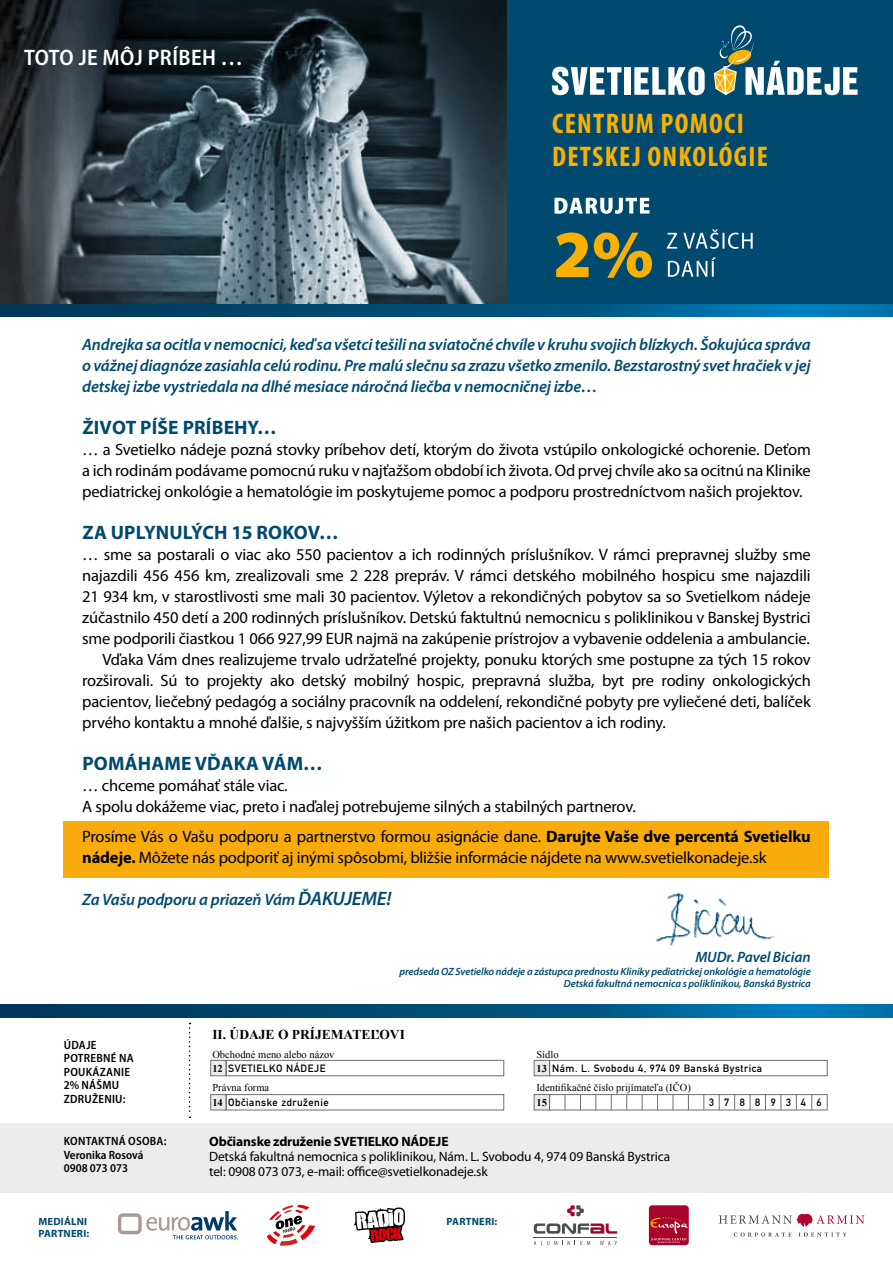
<style>
.page{position:relative;width:893px;height:1263px;background:#fff}
.page>*{position:absolute;margin:0;border:0;box-sizing:border-box;transform-origin:0 0}
.t1{font:700 condensed 28.5px/33px "Myriad Pro";letter-spacing:.045em;color:#f9b000}
.t2{font:600 semi-condensed 22.5px "Myriad Pro";letter-spacing:.02em;color:#fff}
.t3{font:700 19.5px "Myriad Pro";letter-spacing:.01em;color:#004a6f}
.t4{font:16.5px/21px "Myriad Pro";letter-spacing:-.01em;color:#000}
.t5{font:italic 600 16.5px/21px "Myriad Pro";letter-spacing:-.01em;color:#004a6f;text-align:justify}
.t6{font:italic 600 15px "Myriad Pro";letter-spacing:-.01em;color:#004a6f}
.t7{font:13.5px/15px "Myriad Pro";letter-spacing:-.01em;color:#000}
.t8{font:700 13.5px "Myriad Pro";letter-spacing:-.01em;color:#000}
.t9{font:700 13.5px "Times New Roman";color:#000}
.t10{font:600 semi-condensed 12px/13.5px "Myriad Pro";letter-spacing:.02em;color:#000}
.t11{font:600 semi-condensed 12px/13.5px "Myriad Pro";color:#000}
.t12{font:italic 600 10.5px/12px "Myriad Pro";letter-spacing:-.01em;color:#004a6f;text-align:right}
.t13{font:10.5px "DIN Mittelschrift Std";letter-spacing:.05em;color:#000}
.t14{font:10.5px "Times New Roman";color:#000}
.t15{font:700 10.5px/12px "Myriad Pro";letter-spacing:.02em;color:#004a6f}
.t16{font:700 10.5px "Times New Roman";color:#000}
.s1{font-weight:700}
.s2{font-size:19.5px}
.s3{font-family:"Times New Roman";font-weight:700}
</style>
<div class="page">
<img style="left:656px;top:893px;width:119px;height:53px">
<div style="left:210px;top:1060px;width:16px;height:16px;background:#ececed;border:1px solid #6f6f6e"></div>
<div style="left:534px;top:1060px;width:16px;height:16px;background:#ececed;border:1px solid #6f6f6e"></div>
<div style="left:210px;top:1094px;width:16px;height:16px;background:#ececed;border:1px solid #6f6f6e"></div>
<div style="left:534px;top:1094px;width:16px;height:16px;background:#ececed;border:1px solid #6f6f6e"></div>
<div style="left:226px;top:1060px;width:278px;height:16px;border:1px solid #6f6f6e"></div>
<div style="left:549px;top:1060px;width:279px;height:16px;border:1px solid #6f6f6e"></div>
<div style="left:226px;top:1094px;width:278px;height:16px;border:1px solid #6f6f6e"></div>
<div style="left:549px;top:1094px;width:279px;height:16px;border:1px solid #6f6f6e"></div>
<div style="left:64px;top:821px;width:765px;height:57px;background:#f8ab0b"></div>
<div style="left:0;top:0;width:893px;height:304px;background:#004a6f"></div>
<svg style="left:0;top:0;width:506px;height:304px"></svg>
<svg style="left:0;top:304px;width:893px;height:13px"></svg>
<svg style="left:0;top:1004px;width:893px;height:13px"></svg>
<div style="left:0;top:1123px;width:893px;height:70px;background:#ececed"></div>
<svg style="left:554px;top:198px;width:96px;height:16px"></svg>
<svg style="left:668px;top:257px;width:48px;height:20px"></svg>
<svg style="left:667px;top:229px;width:86px;height:20px"></svg>
<svg style="left:556px;top:232px;width:96px;height:46px"></svg>
<svg style="left:552px;top:67px;width:69px;height:28px"></svg>
<div style="left:624px;top:67px;width:7px;height:28px;background:#fff"></div>
<svg style="left:634px;top:67px;width:71px;height:28px"></svg>
<svg style="left:714px;top:25px;width:144px;height:70px"></svg>
<svg style="left:565px;top:1094px;width:1px;height:16px"></svg>
<svg style="left:580px;top:1094px;width:1px;height:16px"></svg>
<svg style="left:595px;top:1094px;width:1px;height:16px"></svg>
<svg style="left:611px;top:1094px;width:1px;height:16px"></svg>
<svg style="left:626px;top:1094px;width:1px;height:16px"></svg>
<svg style="left:642px;top:1094px;width:1px;height:16px"></svg>
<svg style="left:657px;top:1094px;width:1px;height:16px"></svg>
<svg style="left:673px;top:1094px;width:1px;height:16px"></svg>
<svg style="left:688px;top:1094px;width:1px;height:16px"></svg>
<svg style="left:703px;top:1094px;width:1px;height:16px"></svg>
<svg style="left:719px;top:1094px;width:1px;height:16px"></svg>
<svg style="left:734px;top:1094px;width:1px;height:16px"></svg>
<svg style="left:750px;top:1094px;width:1px;height:16px"></svg>
<svg style="left:765px;top:1094px;width:1px;height:16px"></svg>
<svg style="left:781px;top:1094px;width:1px;height:16px"></svg>
<svg style="left:796px;top:1094px;width:1px;height:16px"></svg>
<svg style="left:811px;top:1094px;width:1px;height:16px"></svg>
<svg style="left:189px;top:1023px;width:2px;height:95px"></svg>
<svg style="left:719px;top:1213px;width:145px;height:24px"></svg>
<div style="left:649px;top:1205px;width:40px;height:40px;background:#a8052c;border-radius:3px"></div>
<svg style="left:650px;top:1217px;width:37px;height:26px"></svg>
<hr style="left:534px;top:1237px;width:83px;height:1px;background:#465055">
<svg style="left:534px;top:1223px;width:83px;height:11px"></svg>
<svg style="left:567px;top:1205px;width:17px;height:11px"></svg>
<svg style="left:534px;top:1241px;width:56px;height:4px"></svg>
<svg style="left:600px;top:1241px;width:17px;height:4px"></svg>
<svg style="left:267px;top:1205px;width:48px;height:41px"></svg>
<svg style="left:354px;top:1207px;width:51px;height:36px"></svg>
<svg style="left:118px;top:1211px;width:120px;height:28px"></svg>
<h2 class="t2" style="left:24px;top:45px;width:220px">TOTO JE MÔJ PRÍBEH …</h2>
<h1 class="t1" style="left:552px;top:106px;width:217px">CENTRUM POMOCI<br>DETSKEJ ONKOLÓGIE</h1>
<p class="t5" style="left:82px;top:334px;width:730px">Andrejka sa ocitla v nemocnici, keď sa všetci tešili na sviatočné chvíle v kruhu svojich blízkych. Šokujúca správa o vážnej diagnóze zasiahla celú rodinu. Pre malú slečnu sa zrazu všetko zmenilo. Bezstarostný svet hračiek v jej detskej izbe vystriedala na dlhé mesiace náročná liečba v nemocničnej izbe…</p>
<p class="t3" style="left:82px;top:415px;width:196px">ŽIVOT PÍŠE PRÍBEHY…</p>
<p class="t4" style="left:82px;top:439px;width:730px;text-align:justify">… a Svetielko nádeje pozná stovky príbehov detí, ktorým do života vstúpilo onkologické ochorenie. Deťom a ich rodinám podávame pomocnú ruku v najťažšom období ich života. Od prvej chvíle ako sa ocitnú na Klinike pediatrickej onkológie a hematológie im poskytujeme pomoc a podporu prostredníctvom našich projektov.</p>
<p class="t3" style="left:82px;top:520px;width:258px">ZA UPLYNULÝCH 15 ROKOV…</p>
<p class="t4" style="left:82px;top:544px;width:730px">… sme sa postarali o viac ako 550 pacientov a ich rodinných príslušníkov. V rámci prepravnej služby sme</p>
<p class="t4" style="left:82px;top:565px;width:730px">najazdili 456 456 km, zrealizovali sme 2 228 prepráv. V rámci detského mobilného hospicu sme najazdili</p>
<p class="t4" style="left:82px;top:586px;width:730px">21 934 km, v starostlivosti sme mali 30 pacientov. Výletov a rekondičných pobytov sa so Svetielkom nádeje</p>
<p class="t4" style="left:82px;top:607px;width:730px">zúčastnilo 450 detí a 200 rodinných príslušníkov. Detskú faktultnú nemocnicu s poliklinikou v Banskej Bystrici</p>
<p class="t4" style="left:82px;top:628px;width:729px">sme podporili čiastkou 1 066 927,99 EUR najmä na zakúpenie prístrojov a vybavenie oddelenia a ambulancie.</p>
<p class="t4" style="left:102px;top:649px;width:710px">Vďaka Vám dnes realizujeme trvalo udržateľné projekty, ponuku ktorých sme postupne za tých 15 rokov</p>
<p class="t4" style="left:82px;top:670px;width:730px">rozširovali. Sú to projekty ako detský mobilný hospic, prepravná služba, byt pre rodiny onkologických</p>
<p class="t4" style="left:82px;top:691px;width:730px">pacientov, liečebný pedagóg a sociálny pracovník na oddelení, rekondičné pobyty pre vyliečené deti, balíček</p>
<p class="t4" style="left:82px;top:712px;width:585px">prvého kontaktu a mnohé ďalšie, s najvyšším úžitkom pre našich pacientov a ich rodiny.</p>
<p class="t3" style="left:82px;top:751px;width:242px">POMÁHAME VĎAKA VÁM…</p>
<p class="t4" style="left:82px;top:775px;width:555px">… chceme pomáhať stále viac.<br>A spolu dokážeme viac, preto i naďalej potrebujeme silných a stabilných partnerov.</p>
<p class="t4" style="left:82px;top:825px;width:730px">Prosíme Vás o Vašu podporu a partnerstvo formou asignácie dane. <span class="s1">DARUJTE VAŠE DVE PERCENTÁ SVETIELKU<br>NÁDEJE.</span> Môžete nás podporiť aj inými spôsobmi, bližšie informácie nájdete na www.svetielkonadeje.sk</p>
<p class="t5" style="left:82px;top:888px;width:311px">Za Vašu podporu a priazeň Vám <span class="s2">ĎAKUJEME!</span></p>
<p class="t6" style="left:695px;top:947px;width:117px">MUDr. Pavel Bician</p>
<p class="t12" style="left:399px;top:966px;width:413px">predseda OZ Svetielko nádeje a zástupca prednostu Kliniky pediatrickej onkológie a hematológie<br>Detská fakultná nemocnica s poliklinikou, Banská Bystrica</p>
<p class="t9" style="left:212px;top:1025px;width:193px">II. ÚDAJE O PRÍJEMATEĽOVI</p>
<p class="t14" style="left:212px;top:1047px;width:124px">Obchodné meno alebo názov</p>
<p class="t14" style="left:536px;top:1047px;width:24px">Sídlo</p>
<p class="t13" style="left:212px;top:1062px;width:115px"><span class="s3">12</span> SVETIELKO NÁDEJE</p>
<p class="t13" style="left:536px;top:1062px;width:227px"><span class="s3">13</span> Nám. L. Svobodu 4, 974 09 Banská Bystrica</p>
<p class="t14" style="left:212px;top:1080px;width:58px">Právna forma</p>
<p class="t14" style="left:536px;top:1080px;width:156px">Identifikačné číslo prijímateľa (IČO)</p>
<p class="t13" style="left:212px;top:1096px;width:118px"><span class="s3">14</span> Obcianske združenie</p>
<p class="t10" style="left:64px;top:1038px;width:71px">ÚDAJE<br>POTREBNÉ NA<br>POUKÁZANIE<br>2% NÁŠMU<br>ZDRUŽENIU:</p>
<p class="t11" style="left:64px;top:1134px;width:104px">KONTAKTNÁ OSOBA:<br>VERONIKA ROSOVÁ<br>0908 073 073</p>
<p class="t8" style="left:209px;top:1133px;width:141px">OBČIANSKE ZDRUŽENIE SVETIELKO</p>
<p class="t8" style="left:401px;top:1133px;width:47px">NÁDEJE</p>
<p class="t13" style="left:243px;top:1096px;width:4px">ˇ</p>
<p class="t16" style="left:536px;top:1095px;width:12px">15</p>
<p class="t13" style="left:709px;top:1096px;width:114px">3 7 889 3 4 6</p>
<p class="t7" style="left:209px;top:1149px;width:463px">Detská fakultná nemocnica s poliklinikou, Nám. L. Svobodu 4, 974 09 Banská Bystrica tel: 0908 073 073, e-mail: office@svetielkonadeje.sk</p>
<p class="t15" style="left:38px;top:1215px;width:52px">MEDIÁLNI<br>PARTNERI:</p>
<p class="t15" style="left:447px;top:1215px;width:52px">PARTNERI:</p>
</div>
